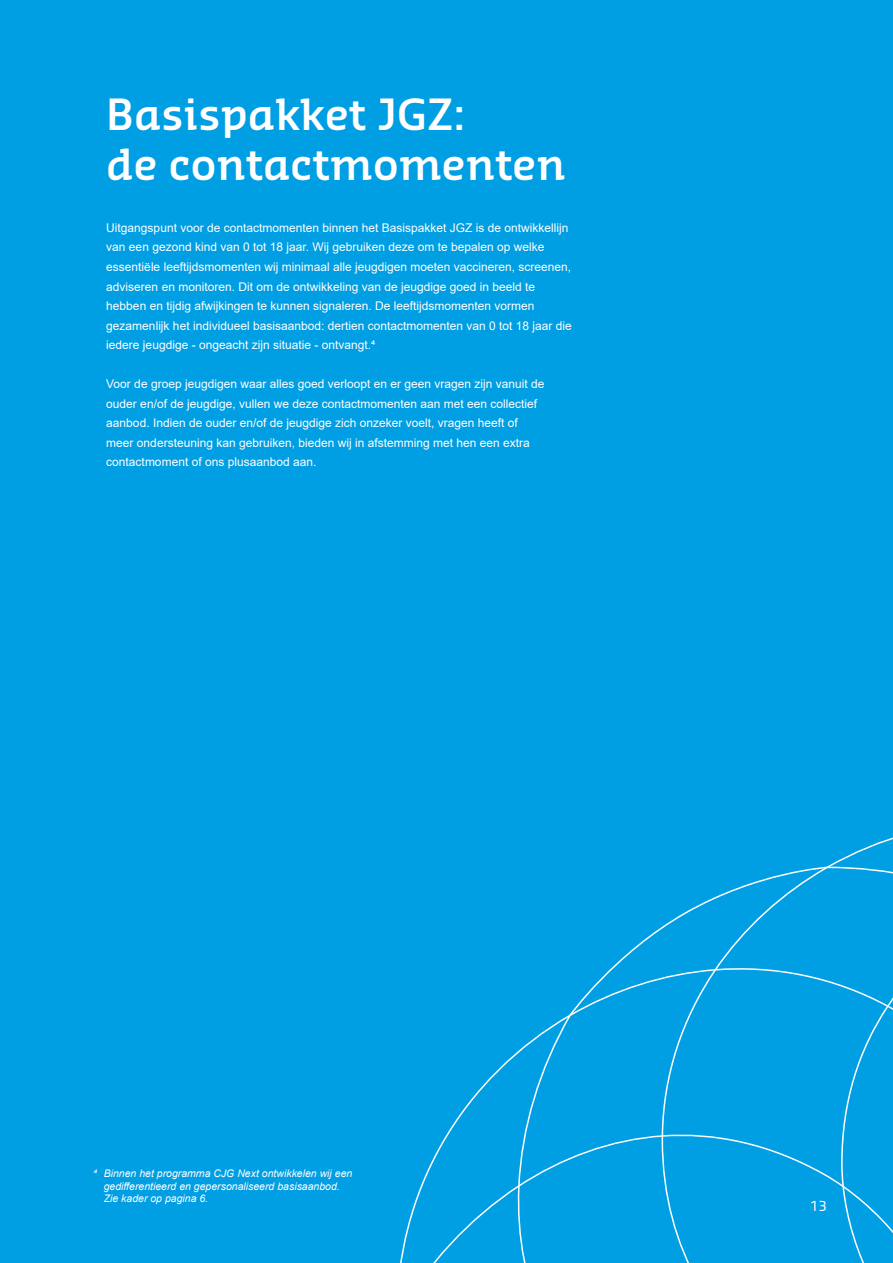
<style>
.page{position:relative;width:893px;height:1263px;background:#009ee3}
.page>*{position:absolute;margin:0;border:0;box-sizing:border-box;transform-origin:0 0}
.t1{font:600 42px/50.4px "Sansa Slab Pro";color:#fff}
.t2{font:13.5px "Sansa Slab Pro";color:#fff}
.t3{font:12px/19.5px "Arial";color:#fff}
.t4{font:italic 10.5px/12.6px "Arial";color:#fff}
</style>
<div class="page">
<svg style="left:400px;top:837px;width:493px;height:426px"></svg>
<h1 class="t1" style="left:106px;top:88px;width:461px">Basispakket JGZ:<br>de contactmomenten</h1>
<p class="t3" style="left:106px;top:218px;width:467px">Uitgangspunt voor de contactmomenten binnen het Basispakket JGZ is de ontwikkellijn van een gezond kind van 0 tot 18 jaar. Wij gebruiken deze om te bepalen op welke essentiële leeftijdsmomenten wij minimaal alle jeugdigen moeten vaccineren, screenen, adviseren en monitoren. Dit om de ontwikkeling van de jeugdige goed in beeld te hebben en tijdig afwijkingen te kunnen signaleren. De leeftijdsmomenten vormen gezamenlijk het individueel basisaanbod: dertien contactmomenten van 0 tot 18 jaar die iedere jeugdige - ongeacht zijn situatie - ontvangt.⁴</p>
<p class="t3" style="left:106px;top:374px;width:440px">Voor de groep jeugdigen waar alles goed verloopt en er geen vragen zijn vanuit de ouder en/of de jeugdige, vullen we deze contactmomenten aan met een collectief aanbod. Indien de ouder en/of de jeugdige zich onzeker voelt, vragen heeft of meer ondersteuning kan gebruiken, bieden wij in afstemming met hen een extra contactmoment of ons plusaanbod aan.</p>
<p class="t4" style="left:104px;top:1167px;width:250px;text-indent:-11px">⁴ Binnen het programma CJG Next ontwikkelen wij een gedifferentieerd en gepersonaliseerd basisaanbod.<br>Zie kader op pagina 6.</p>
<p class="t2" style="left:810px;top:1197px;width:18px">13</p>
</div>
